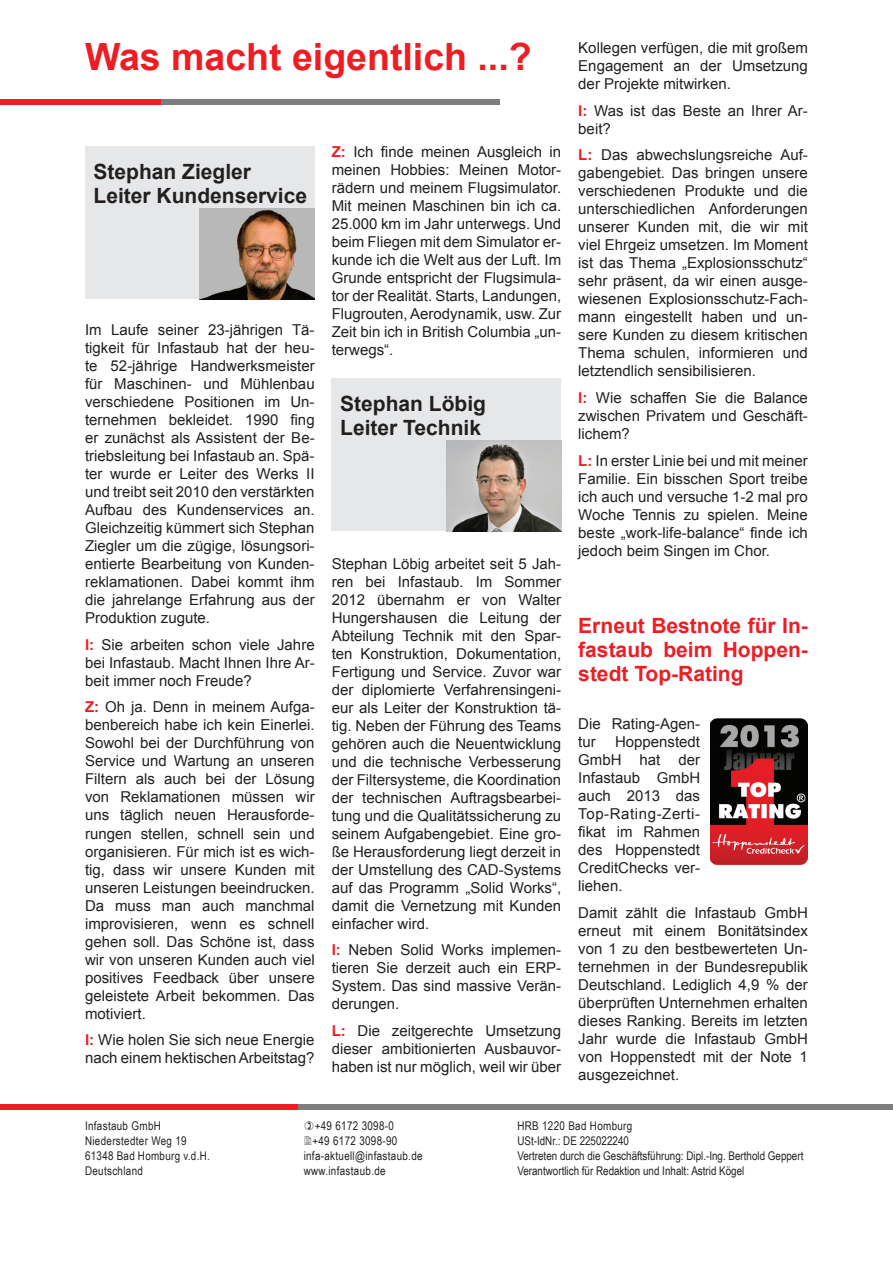
<style>
.page{position:relative;width:893px;height:1263px;background:#fff}
.page>*{position:absolute;margin:0;border:0;box-sizing:border-box;transform-origin:0 0}
.t1{font:700 37.5px "Arial";color:#ee1d23}
.t2{font:700 21px/24px "Arial";color:#231f20}
.t3{font:700 21px/24px "Arial";color:#ee1d23;text-align:justify}
.t4{font:15px/18px "Arial";color:#231f20;text-align:justify}
.t5{font:12px/15px "Arial Narrow";color:#231f20}
.t6{font:12px/15px "Arial Narrow";letter-spacing:.025em;color:#231f20}
.s1{font-weight:700;color:#ee1d23}
</style>
<div class="page">
<div style="left:298px;top:1104px;width:595px;height:5px;background:#7b7d7f"></div>
<div style="left:0;top:1104px;width:298px;height:5px;background:#ee1d23"></div>
<div style="left:160px;top:99px;width:339px;height:5px;background:#7b7d7f"></div>
<div style="left:0;top:99px;width:160px;height:5px;background:#ee1d23"></div>
<div style="left:85px;top:146px;width:230px;height:153px;background:#e6e7e9"></div>
<img style="left:200px;top:209px;width:115px;height:90px">
<div style="left:332px;top:378px;width:229px;height:153px;background:#e6e7e9"></div>
<img style="left:446px;top:441px;width:115px;height:90px">
<img style="left:710px;top:718px;width:98px;height:148px">
<h1 class="t1" style="left:85px;top:32px;width:448px">Was macht eigentlich ...?</h1>
<h2 class="t2" style="left:94px;top:160px;width:215px">Stephan Ziegler<br>Leiter Kundenservice</h2>
<p class="t4" style="left:85px;top:321px;width:231px">Im Laufe seiner 23-jährigen Tä&shy;tigkeit für Infastaub hat der heu&shy;te 52-jährige Handwerksmeister für Maschinen- und Mühlenbau verschiedene Positionen im Un&shy;ternehmen bekleidet. 1990 fing er zunächst als Assistent der Be&shy;triebsleitung bei Infastaub an. Spä&shy;ter wurde er Leiter des Werks II und treibt seit 2010 den verstärkten Aufbau des Kundenservices an.<br>Gleichzeitig kümmert sich Stephan Ziegler um die zügige, lösungsori&shy;entierte Bearbeitung von Kunden&shy;reklamationen. Dabei kommt ihm die jahrelange Erfahrung aus der Produktion zugute.</p>
<p class="t4" style="left:85px;top:636px;width:231px"><span class="s1">I:</span> Sie arbeiten schon viele Jahre bei Infastaub. Macht Ihnen Ihre Ar&shy;beit immer noch Freude?</p>
<p class="t4" style="left:85px;top:698px;width:231px"><span class="s1">Z:</span> Oh ja. Denn in meinem Aufga&shy;benbereich habe ich kein Einerlei.<br>Sowohl bei der Durchführung von Service und Wartung an unseren Filtern als auch bei der Lösung von Reklamationen müssen wir uns täglich neuen Herausforde&shy;rungen stellen, schnell sein und organisieren. Für mich ist es wich&shy;tig, dass wir unsere Kunden mit unseren Leistungen beeindrucken.<br>Da muss man auch manchmal improvisieren, wenn es schnell gehen soll. Das Schöne ist, dass wir von unseren Kunden auch viel positives Feedback über unsere geleistete Arbeit bekommen. Das motiviert.</p>
<p class="t4" style="left:85px;top:1031px;width:231px"><span class="s1">I:</span> Wie holen Sie sich neue Energie nach einem hektischen Arbeitstag?</p>
<p class="t4" style="left:332px;top:143px;width:231px"><span class="s1">Z:</span> Ich finde meinen Ausgleich in meinen Hobbies: Meinen Motor&shy;rädern und meinem Flugsimulator.<br>Mit meinen Maschinen bin ich ca.<br>25.000 km im Jahr unterwegs. Und beim Fliegen mit dem Simulator er&shy;kunde ich die Welt aus der Luft. Im Grunde entspricht der Flugsimula&shy;tor der Realität. Starts, Landungen, Flugrouten, Aerodynamik, usw. Zur Zeit bin ich in British Columbia „un&shy;terwegs“.</p>
<h2 class="t2" style="left:340px;top:392px;width:147px">Stephan Löbig<br>Leiter Technik</h2>
<p class="t4" style="left:332px;top:555px;width:231px">Stephan Löbig arbeitet seit 5 Jah&shy;ren bei Infastaub. Im Sommer 2012 übernahm er von Walter Hungershausen die Leitung der Abteilung Technik mit den Spar&shy;ten Konstruktion, Dokumentation, Fertigung und Service. Zuvor war der diplomierte Verfahrensingeni&shy;eur als Leiter der Konstruktion tä&shy;tig. Neben der Führung des Teams gehören auch die Neuentwicklung und die technische Verbesserung der Filtersysteme, die Koordination der technischen Auftragsbearbei&shy;tung und die Qualitätssicherung zu seinem Aufgabengebiet. Eine gro&shy;ße Herausforderung liegt derzeit in der Umstellung des CAD-Systems auf das Programm „Solid Works“, damit die Vernetzung mit Kunden einfacher wird.</p>
<p class="t4" style="left:332px;top:941px;width:231px"><span class="s1">I:</span> Neben Solid Works implemen&shy;tieren Sie derzeit auch ein ERP-System. Das sind massive Verän&shy;derungen.</p>
<p class="t4" style="left:332px;top:1022px;width:231px"><span class="s1">L:</span> Die zeitgerechte Umsetzung dieser ambitionierten Ausbauvor&shy;haben ist nur möglich, weil wir über</p>
<p class="t4" style="left:578px;top:39px;width:231px">Kollegen verfügen, die mit großem Engagement an der Umsetzung der Projekte mitwirken.</p>
<p class="t4" style="left:578px;top:102px;width:231px"><span class="s1">I:</span> Was ist das Beste an Ihrer Ar&shy;beit?</p>
<p class="t4" style="left:578px;top:146px;width:231px"><span class="s1">L:</span> Das abwechslungsreiche Auf&shy;gabengebiet. Das bringen unsere verschiedenen Produkte und die unterschiedlichen Anforderungen unserer Kunden mit, die wir mit viel Ehrgeiz umsetzen. Im Moment ist das Thema „Explosionsschutz“ sehr präsent, da wir einen ausge&shy;wiesenen Explosionsschutz-Fach&shy;mann eingestellt haben und un&shy;sere Kunden zu diesem kritischen Thema schulen, informieren und letztendlich sensibilisieren.</p>
<p class="t4" style="left:578px;top:389px;width:231px"><span class="s1">I:</span> Wie schaffen Sie die Balance zwischen Privatem und Geschäft&shy;lichem?</p>
<p class="t4" style="left:578px;top:451px;width:231px"><span class="s1">L:</span> In erster Linie bei und mit meiner Familie. Ein bisschen Sport treibe ich auch und versuche 1-2 mal pro Woche Tennis zu spielen. Meine beste „work-life-balance“ finde ich jedoch beim Singen im Chor.</p>
<h2 class="t3" style="left:578px;top:614px;width:231px">Erneut Bestnote für In&shy;fastaub beim Hoppen&shy;stedt Top-Rating</h2>
<p class="t4" style="left:578px;top:715px;width:123px">Die Rating-Agen&shy;tur</p>
<p class="t4" style="left:578px;top:733px;width:123px;text-indent:37px">Hoppenstedt GmbH hat der Infastaub GmbH auch 2013 das Top-Rating-Zerti&shy;fikat im Rahmen des Hoppenstedt CreditChecks ver&shy;liehen.</p>
<p class="t4" style="left:578px;top:903px;width:231px">Damit zählt die Infastaub GmbH erneut mit einem Bonitätsindex von 1 zu den bestbewerteten Un&shy;ternehmen in der Bundesrepublik Deutschland. Lediglich 4,9 % der überprüften Unternehmen erhalten dieses Ranking. Bereits im letzten Jahr wurde die Infastaub GmbH von Hoppenstedt mit der Note 1 ausgezeichnet.</p>
<p class="t6" style="left:85px;top:1118px;width:126px">Infastaub GmbH<br>Niederstedter Weg 19<br>61348 Bad Homburg v.d.H.<br>Deutschland</p>
<p class="t6" style="left:315px;top:1118px;width:81px">+49 6172 3098-0</p>
<p class="t6" style="left:312px;top:1133px;width:87px">+49 6172 3098-90</p>
<p class="t6" style="left:304px;top:1148px;width:120px">infa-aktuell@infastaub.de</p>
<p class="t6" style="left:304px;top:1163px;width:83px">www.infastaub.de</p>
<p class="t5" style="left:517px;top:1118px;width:288px">HRB 1220 Bad Homburg<br>USt-IdNr.: DE 225022240<br>Vertreten durch die Geschäftsführung: Dipl.-Ing. Berthold Geppert Verantwortlich für Redaktion und Inhalt: Astrid Kögel</p>
</div>
